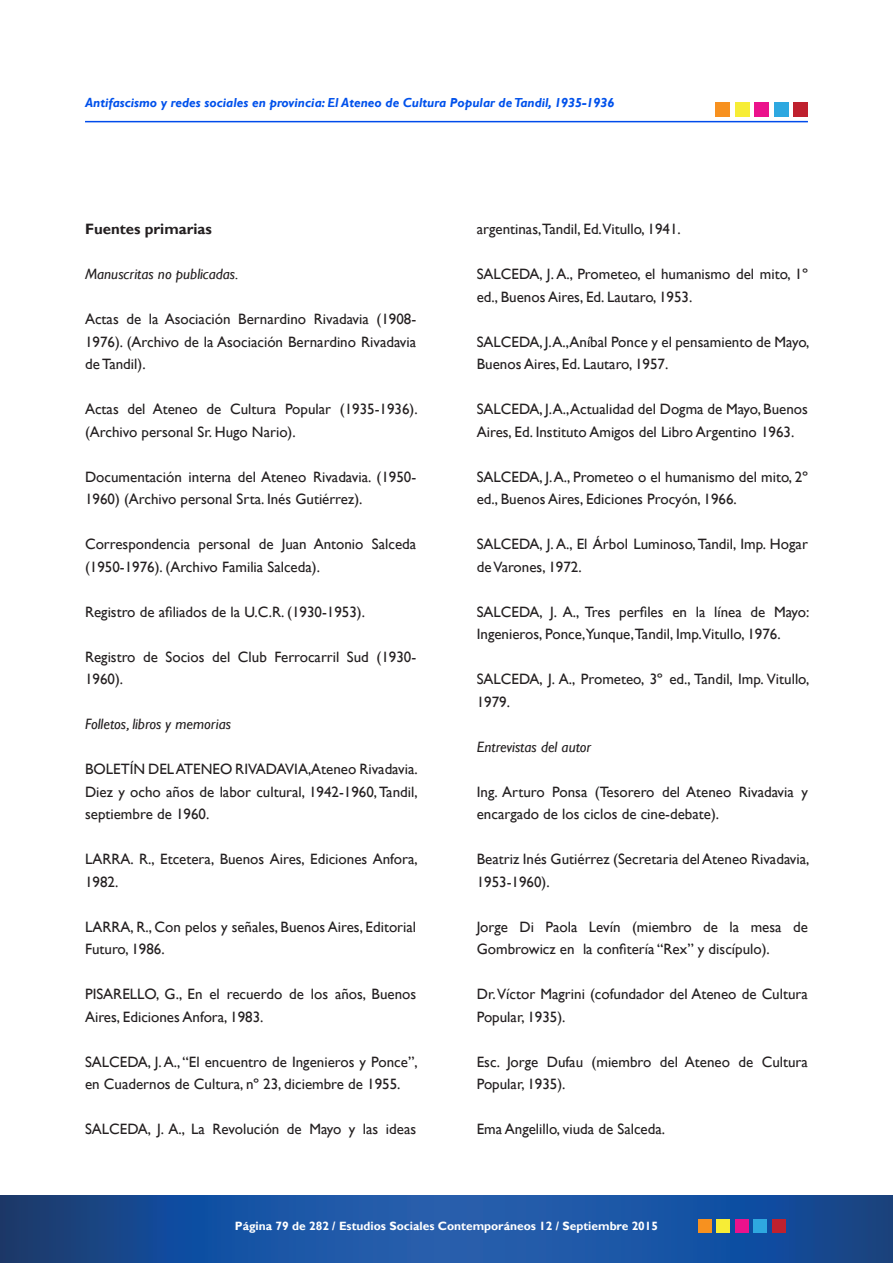
<style>
.page{position:relative;width:893px;height:1263px;background:#fff}
.page>*{position:absolute;margin:0;border:0;box-sizing:border-box;transform-origin:0 0}
.t1{font:15px/22.5px "Gill Sans";color:#231f20}
.t2{font:italic 15px "Gill Sans";color:#231f20}
.t3{font:700 15px "Gill Sans";color:#231f20}
.t4{font:italic 700 13.05px "Gill Sans";color:#0051eb}
.t5{font:700 12px "Gill Sans";color:#fff}
</style>
<div class="page">
<svg style="left:0;top:1195px;width:893px;height:68px;background:#1b509b"></svg>
<div style="left:698px;top:1219px;width:14px;height:13px;background:#f7911f"></div>
<div style="left:717px;top:1219px;width:13px;height:13px;background:#f7ed36"></div>
<div style="left:735px;top:1219px;width:13px;height:13px;background:#eb128c"></div>
<div style="left:754px;top:1219px;width:13px;height:13px;background:#2ea8e0"></div>
<div style="left:772px;top:1219px;width:13px;height:13px;background:#bf212e"></div>
<hr style="left:85px;top:121px;width:723px;height:1px;background:#004beb">
<div style="left:715px;top:102px;width:14px;height:15px;background:#f7911f"></div>
<div style="left:735px;top:102px;width:14px;height:15px;background:#f7ed36"></div>
<div style="left:755px;top:102px;width:14px;height:15px;background:#eb128c"></div>
<div style="left:774px;top:102px;width:14px;height:15px;background:#2ea8e0"></div>
<div style="left:794px;top:102px;width:14px;height:15px;background:#bf212e"></div>
<p class="t4" style="left:85px;top:95px;width:531px">Antifascismo y redes sociales en provincia: El Ateneo de Cultura Popular de Tandil, 1935-1936</p>
<p class="t3" style="left:85px;top:220px;width:128px">Fuentes primarias</p>
<p class="t2" style="left:85px;top:265px;width:155px">Manuscritas no publicadas.</p>
<p class="t1" style="left:85px;top:308px;width:333px;text-align:justify">Actas de la Asociación Bernardino Rivadavia (1908- 1976). (Archivo de la Asociación Bernardino Rivadavia de Tandil).</p>
<p class="t1" style="left:85px;top:398px;width:334px">Actas del Ateneo de Cultura Popular (1935-1936). (Archivo personal Sr. Hugo Nario).</p>
<p class="t1" style="left:85px;top:465px;width:333px">Documentación interna del Ateneo Rivadavia. (1950-<br>1960) (Archivo personal Srta. Inés Gutiérrez).</p>
<p class="t1" style="left:85px;top:533px;width:333px">Correspondencia personal de Juan Antonio Salceda (1950-1976). (Archivo Familia Salceda).</p>
<p class="t1" style="left:85px;top:600px;width:281px">Registro de afiliados de la U.C.R. (1930-1953).</p>
<p class="t1" style="left:85px;top:645px;width:333px">Registro de Socios del Club Ferrocarril Sud (1930-<br>1960).</p>
<p class="t2" style="left:85px;top:715px;width:148px">Folletos, libros y memorias</p>
<p class="t1" style="left:85px;top:758px;width:334px;text-align:justify">BOLETÍN DEL ATENEO RIVADAVIA,Ateneo Rivadavia.<br>Diez y ocho años de labor cultural, 1942-1960, Tandil, septiembre de 1960.</p>
<p class="t1" style="left:85px;top:848px;width:334px">LARRA. R., Etcetera, Buenos Aires, Ediciones Anfora,<br>1982.</p>
<p class="t1" style="left:85px;top:915px;width:333px">LARRA, R., Con pelos y señales, Buenos Aires, Editorial<br>Futuro, 1986.</p>
<p class="t1" style="left:85px;top:983px;width:333px">PISARELLO, G., En el recuerdo de los años, Buenos<br>Aires, Ediciones Anfora, 1983.</p>
<p class="t1" style="left:85px;top:1050px;width:334px">SALCEDA, J. A., “El encuentro de Ingenieros y Ponce”, en Cuadernos de Cultura, nº 23, diciembre de 1955.</p>
<p class="t1" style="left:85px;top:1118px;width:333px">SALCEDA, J. A., La Revolución de Mayo y las ideas</p>
<p class="t1" style="left:477px;top:218px;width:206px">argentinas,Tandil, Ed.Vitullo, 1941.</p>
<p class="t1" style="left:477px;top:263px;width:333px">SALCEDA, J. A., Prometeo, el humanismo del mito, 1º ed., Buenos Aires, Ed. Lautaro, 1953.</p>
<p class="t1" style="left:477px;top:330px;width:334px">SALCEDA, J.A.,Aníbal Ponce y el pensamiento de Mayo,<br>Buenos Aires, Ed. Lautaro, 1957.</p>
<p class="t1" style="left:477px;top:398px;width:333px">SALCEDA, J.A.,Actualidad del Dogma de Mayo, Buenos<br>Aires, Ed. Instituto Amigos del Libro Argentino 1963.</p>
<p class="t1" style="left:477px;top:465px;width:333px">SALCEDA, J. A., Prometeo o el humanismo del mito, 2º ed., Buenos Aires, Ediciones Procyón, 1966.</p>
<p class="t1" style="left:477px;top:533px;width:333px">SALCEDA, J. A., El Árbol Luminoso, Tandil, Imp. Hogar de Varones, 1972.</p>
<p class="t1" style="left:477px;top:600px;width:334px">SALCEDA, J. A., Tres perfiles en la línea de Mayo:<br>Ingenieros, Ponce,Yunque,Tandil, Imp.Vitullo, 1976.</p>
<p class="t1" style="left:477px;top:668px;width:334px">SALCEDA, J. A., Prometeo, 3º ed., Tandil, Imp. Vitullo,<br>1979.</p>
<p class="t2" style="left:477px;top:738px;width:116px">Entrevistas del autor</p>
<p class="t1" style="left:477px;top:780px;width:333px">Ing. Arturo Ponsa (Tesorero del Ateneo Rivadavia y encargado de los ciclos de cine-debate).</p>
<p class="t1" style="left:477px;top:848px;width:334px">Beatriz Inés Gutiérrez (Secretaria del Ateneo Rivadavia,<br>1953-1960).</p>
<p class="t1" style="left:477px;top:915px;width:333px">Jorge Di Paola Levín (miembro de la mesa de<br>Gombrowicz en la confitería “Rex” y discípulo).</p>
<p class="t1" style="left:477px;top:983px;width:333px">Dr. Víctor Magrini (cofundador del Ateneo de Cultura<br>Popular, 1935).</p>
<p class="t1" style="left:477px;top:1050px;width:333px">Esc. Jorge Dufau (miembro del Ateneo de Cultura<br>Popular, 1935).</p>
<p class="t1" style="left:477px;top:1118px;width:190px">Ema Angelillo, viuda de Salceda.</p>
<p class="t5" style="left:235px;top:1219px;width:425px">Página 79 de 282 / Estudios Sociales Contemporáneos 12 / Septiembre 2015</p>
</div>
